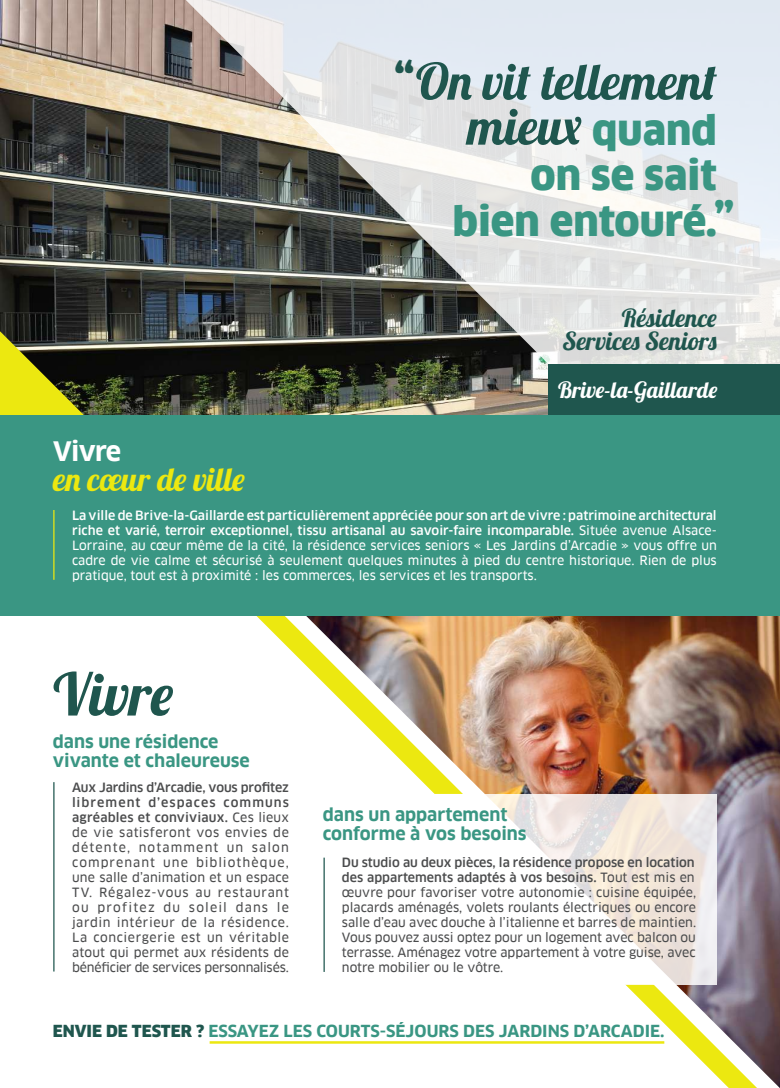
<style>
.page{position:relative;width:780px;height:1088px;background:#fff}
.page>*{position:absolute;margin:0;border:0;box-sizing:border-box;transform-origin:0 0}
.t1{font:58.75px "Lobster 1.4";color:#1f564e}
.t2{font:50.25px/45px "Lobster 1.4";color:#1f564e;text-align:right}
.t3{font:900 39.88px/45.5px "Clan Offc";color:#3a9683;text-align:right}
.t4{font:900 39.88px "Clan Offc";color:#1f564e}
.t5{font:32.5px "Lobster 1.4";color:#ece810}
.t6{font:700 26.25px "Clan Offc";letter-spacing:-.03em;color:#fff}
.t7{font:25px/23.8px "Lobster 1.4";color:#1f564e;text-align:right}
.t8{font:22.5px "Lobster 1.4";color:#fff}
.t9{font:700 17.5px/18.8px "Clan Offc";color:#3a9683}
.t10{font:700 16.25px "Clan Offc";color:#3a9683}
.t11{font:12.5px/15px "Clan Offc News";color:#4b4c4d;text-align:justify}
.t12{font:12.5px/15px "Clan Offc News";color:#fff;text-align:justify}
.t13{font:500 12.5px/15px "Clan Offc";color:#fff}
.t14{font:500 12.5px/15px "Clan Offc";color:#4b4c4d;text-align:justify}
.s1{font-family:"Clan Offc";font-weight:900;font-size:39.88px;color:#3a9683}
.s2{font-family:"Clan Offc News";font-weight:400}
.s3{font-weight:900;color:#1f564e}
</style>
<div class="page">
<img style="left:0;top:0;width:150px;height:331px">
<svg style="left:0;top:331px;width:150px;height:84px;background:#656520"></svg>
<img style="left:150px;top:0;width:630px;height:415px">
<img style="left:284px;top:615px;width:496px;height:473px">
<hr style="left:209px;top:1041px;width:455px;height:3px;background:#ece810">
<div style="left:548px;top:364px;width:232px;height:51px;background:#1f564e"></div>
<div style="left:0;top:415px;width:780px;height:200px;background:#3a9683"></div>
<hr style="left:53px;top:510px;width:1px;height:70px;background:#ece810">
<hr style="left:53px;top:782px;width:1px;height:189px;background:#1f564e">
<svg style="left:309px;top:794px;width:407px;height:190px"></svg>
<hr style="left:323px;top:857px;width:2px;height:115px;background:#1f564e">
<h3 class="t4" style="left:414px;top:79px;width:22px;rotate:-180deg">”</h3>
<h2 class="t2" style="left:415px;top:58px;width:303px">On vit tellement mieux <span class="s1">quand</span></h2>
<h3 class="t3" style="left:452px;top:153px;width:266px">on se sait bien entouré.</h3>
<h3 class="t3" style="left:714px;top:194px;width:22px">”</h3>
<h3 class="t7" style="left:562px;top:305px;width:156px">Résidence<br>Services Seniors</h3>
<h3 class="t6" style="left:53px;top:437px;width:69px">Vivre</h3>
<h3 class="t5" style="left:53px;top:459px;width:193px">en cœur de ville</h3>
<h3 class="t8" style="left:558px;top:375px;width:161px">Brive-la-Gaillarde</h3>
<p class="t13" style="left:72px;top:508px;width:646px">La ville de Brive-la-Gaillarde est particulièrement appréciée pour son art de vivre : patrimoine architectural riche et varié, terroir exceptionnel, tissu artisanal au savoir-faire incomparable. <span class="s2">Située avenue Alsace-</span></p>
<p class="t12" style="left:72px;top:537px;width:646px">Lorraine, au cœur même de la cité, la résidence services seniors « Les Jardins d’Arcadie » vous offre un cadre de vie calme et sécurisé à seulement quelques minutes à pied du centre historique. Rien de plus pratique, tout est à proximité : les commerces, les services et les transports.</p>
<h1 class="t1" style="left:53px;top:657px;width:121px">Vivre</h1>
<h3 class="t9" style="left:53px;top:732px;width:198px">dans une résidence vivante et chaleureuse</h3>
<p class="t14" style="left:72px;top:780px;width:218px">Aux Jardins d’Arcadie, vous profitez librement d’espaces communs agréables et conviviaux. <span class="s2">Ces lieux</span></p>
<p class="t11" style="left:72px;top:825px;width:218px">de vie satisferont vos envies de détente, notamment un salon comprenant une bibliothèque, une salle d’animation et un espace TV. Régalez-vous au restaurant ou profitez du soleil dans le jardin intérieur de la résidence.<br>La conciergerie est un véritable atout qui permet aux résidents de bénéficier de services personnalisés.</p>
<h3 class="t9" style="left:323px;top:805px;width:205px">dans un appartement conforme à vos besoins</h3>
<p class="t14" style="left:342px;top:855px;width:354px">Du studio au deux pièces, la résidence propose en location des appartements adaptés à vos besoins. <span class="s2">Tout est mis en</span></p>
<p class="t11" style="left:342px;top:885px;width:356px">œuvre pour favoriser votre autonomie : cuisine équipée, placards aménagés, volets roulants électriques ou encore salle d’eau avec douche à l’italienne et barres de maintien.<br>Vous pouvez aussi optez pour un logement avec balcon ou terrasse. Aménagez votre appartement à votre guise, avec notre mobilier ou le vôtre.</p>
<h3 class="t10" style="left:53px;top:1022px;width:613px"><span class="s3">ENVIE DE TESTER ?</span> ESSAYEZ LES COURTS-SÉJOURS DES JARDINS D’ARCADIE.</h3>
</div>
